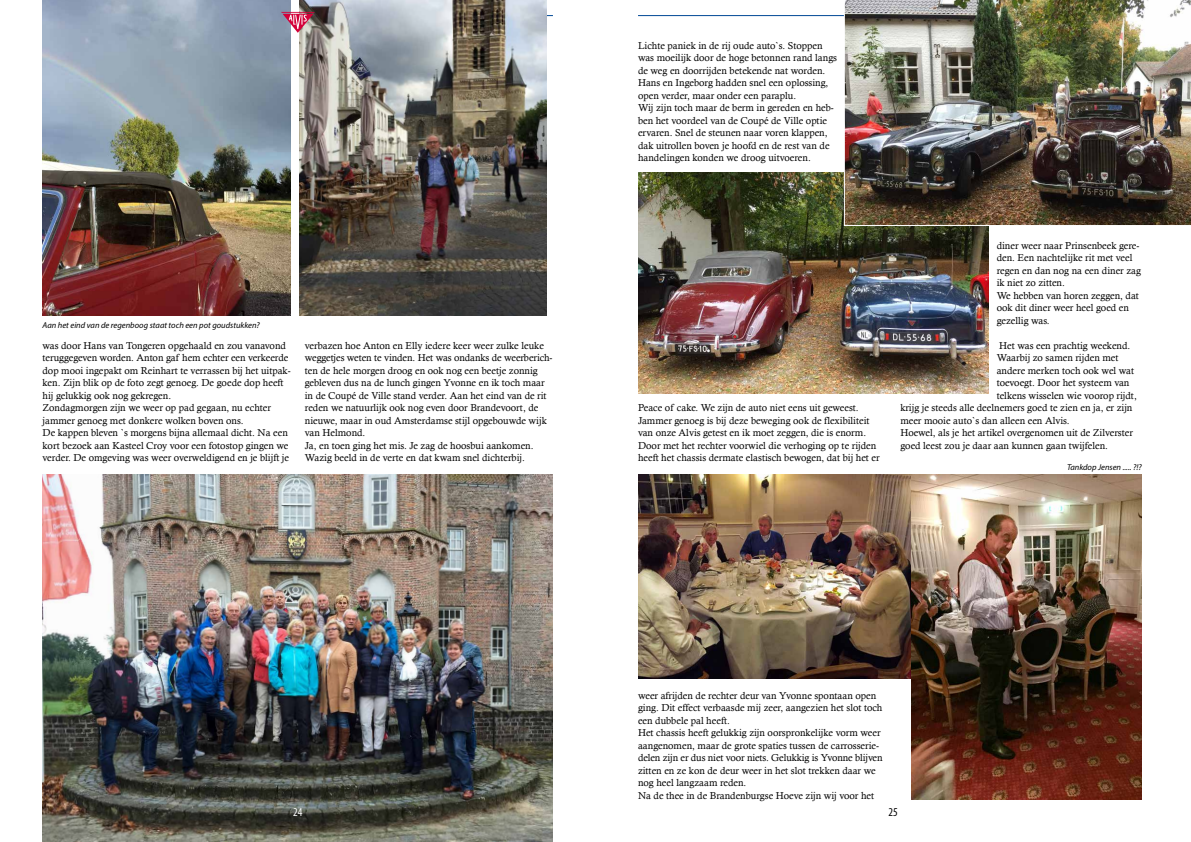
<style>
.page{position:relative;width:1191px;height:842px;background:#fff}
.page>*{position:absolute;margin:0;border:0;box-sizing:border-box;transform-origin:0 0}
.t1{font:condensed 12px "Myriad Pro";color:#000}
.t2{font:condensed 12px "Myriad Pro";color:#fff}
.t3{font:10px/12.5px "Calisto";color:#000}
.t4{font:italic 8.5px "Myriad Pro";color:#000}
</style>
<div class="page">
<hr style="left:43px;top:15px;width:510px;height:1px;background:#004895">
<hr style="left:638px;top:15px;width:510px;height:1px;background:#004895">
<img style="left:300px;top:0;width:246px;height:315px">
<img style="left:43px;top:0;width:248px;height:315px">
<img style="left:43px;top:475px;width:510px;height:367px">
<img style="left:911px;top:475px;width:230px;height:324px">
<img style="left:638px;top:475px;width:272px;height:203px">
<svg style="left:281px;top:12px;width:34px;height:21px"></svg>
<img style="left:638px;top:173px;width:350px;height:221px">
<img style="left:843px;top:0;width:348px;height:227px">
<p class="t4" style="left:43px;top:319px;width:219px">Aan het eind van de regenboog staat toch een pot goudstukken?</p>
<p class="t3" style="left:43px;top:339px;width:250px">was door Hans van Tongeren opgehaald en zou vanavond teruggegeven worden. Anton gaf hem echter een verkeerde dop mooi ingepakt om Reinhart te verrassen bij het uitpak&shy;ken. Zijn blik op de foto zegt genoeg. De goede dop heeft hij gelukkig ook nog gekregen.<br>Zondagmorgen zijn we weer op pad gegaan, nu echter jammer genoeg met donkere wolken boven ons.<br>De kappen bleven `s morgens bijna allemaal dicht. Na een kort bezoek aan Kasteel Croy voor een fotostop gingen we verder. De omgeving was weer overweldigend en je blijft je</p>
<p class="t3" style="left:305px;top:339px;width:249px">verbazen hoe Anton en Elly iedere keer weer zulke leuke weggetjes weten te vinden. Het was ondanks de weerberich&shy;ten de hele morgen droog en ook nog een beetje zonnig gebleven dus na de lunch gingen Yvonne en ik toch maar in de Coupé de Ville stand verder. Aan het eind van de rit reden we natuurlijk ook nog even door Brandevoort, de nieuwe, maar in oud Amsterdamse stijl opgebouwde wijk van Helmond.<br>Ja, en toen ging het mis. Je zag de hoosbui aankomen.<br>Wazig beeld in de verte en dat kwam snel dichterbij.</p>
<p class="t3" style="left:638px;top:39px;width:201px">Lichte paniek in de rij oude auto`s. Stoppen was moeilijk door de hoge betonnen rand langs de weg en doorrijden betekende nat worden.<br>Hans en Ingeborg hadden snel een oplossing, open verder, maar onder een paraplu.<br>Wij zijn toch maar de berm in gereden en heb&shy;ben het voordeel van de Coupé de Ville optie ervaren. Snel de steunen naar voren klappen, dak uitrollen boven je hoofd en de rest van de handelingen konden we droog uitvoeren.</p>
<p class="t3" style="left:638px;top:401px;width:243px">Peace of cake. We zijn de auto niet eens uit geweest.<br>Jammer genoeg is bij deze beweging ook de flexibiliteit van onze Alvis getest en ik moet zeggen, die is enorm.<br>Door met het rechter voorwiel die verhoging op te rijden heeft het chassis dermate elastisch bewogen, dat bij het er</p>
<p class="t3" style="left:996px;top:239px;width:146px">diner weer naar Prinsenbeek gere&shy;den. Een nachtelijke rit met veel regen en dan nog na een diner zag ik niet zo zitten.<br>We hebben van horen zeggen, dat ook dit diner weer heel goed en gezellig was.</p>
<p class="t3" style="left:999px;top:339px;width:133px">Het was een prachtig weekend.</p>
<p class="t3" style="left:996px;top:351px;width:123px">Waarbij zo samen rijden met</p>
<p class="t3" style="left:996px;top:364px;width:139px">andere merken toch ook wel wat</p>
<p class="t3" style="left:996px;top:376px;width:134px">toevoegt. Door het systeem van</p>
<p class="t3" style="left:996px;top:389px;width:142px">telkens wisselen wie voorop rijdt,</p>
<p class="t3" style="left:900px;top:401px;width:234px">krijg je steeds alle deelnemers goed te zien en ja, er zijn</p>
<p class="t3" style="left:900px;top:414px;width:171px">meer mooie auto`s dan alleen een Alvis.</p>
<p class="t3" style="left:900px;top:426px;width:234px">Hoewel, als je het artikel overgenomen uit de Zilverster</p>
<p class="t3" style="left:900px;top:439px;width:209px">goed leest zou je daar aan kunnen gaan twijfelen.</p>
<p class="t4" style="left:1067px;top:462px;width:76px">Tankdop Jensen ..... ?!?</p>
<p class="t2" style="left:293px;top:805px;width:11px">24</p>
<p class="t3" style="left:638px;top:689px;width:246px">weer afrijden de rechter deur van Yvonne spontaan open ging. Dit effect verbaasde mij zeer, aangezien het slot toch een dubbele pal heeft.<br>Het chassis heeft gelukkig zijn oorspronkelijke vorm weer aangenomen, maar de grote spaties tussen de carrosserie&shy;delen zijn er dus niet voor niets. Gelukkig is Yvonne blijven zitten en ze kon de deur weer in het slot trekken daar we nog heel langzaam reden.<br>Na de thee in de Brandenburgse Hoeve zijn wij voor het</p>
<p class="t1" style="left:888px;top:805px;width:11px">25</p>
</div>
